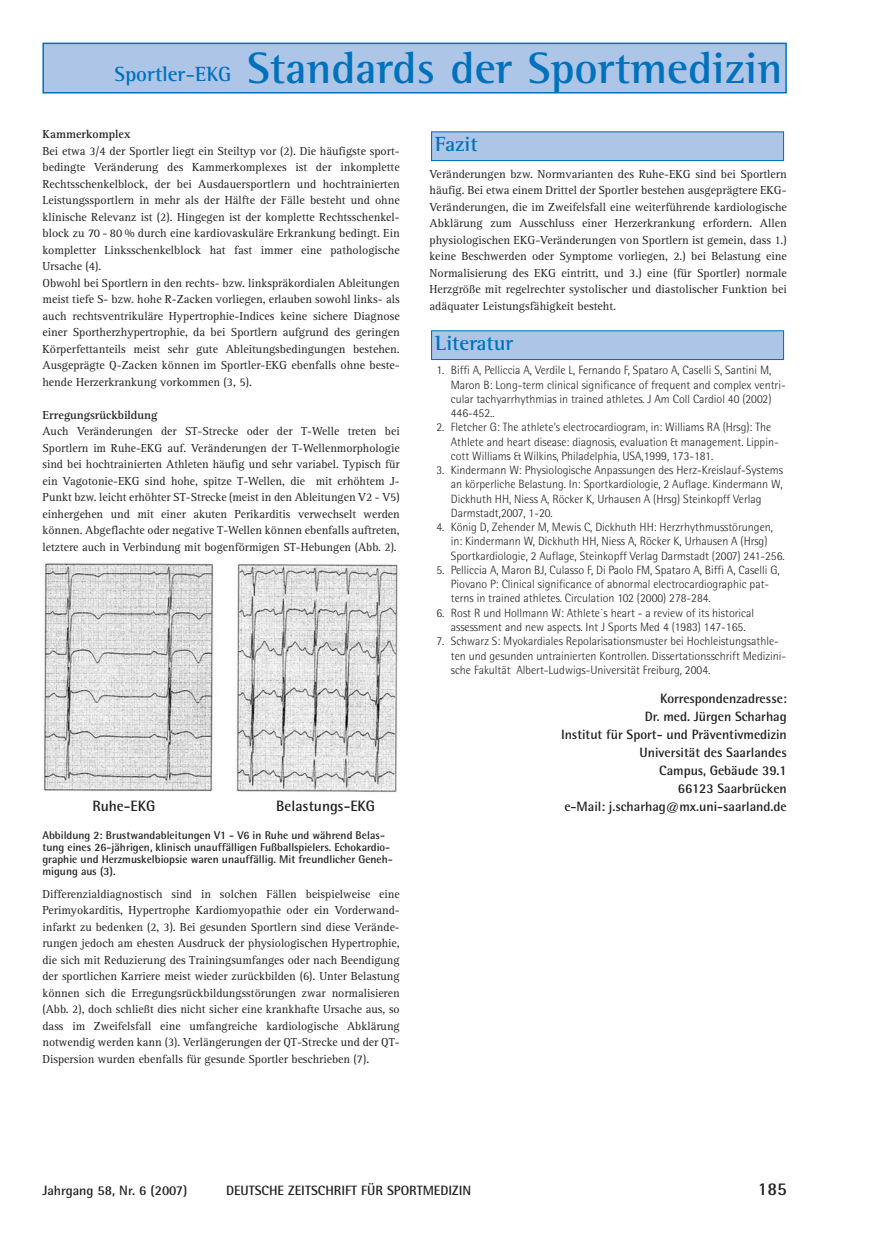
<style>
.page{position:relative;width:872px;height:1234px;background:#fff}
.page>*{position:absolute;margin:0;border:0;box-sizing:border-box;transform-origin:0 0}
.t1{font:700 45px "Rotis Semi Serif";color:#0071bc}
.t2{font:700 21px "Rotis Semi Serif";color:#0071bc}
.t3{font:700 18px "Rotis Semi Sans";color:#231f20}
.t4{font:700 15px "Rotis Semi Sans";color:#231f20}
.t5{font:700 13.5px/18px "Rotis Semi Sans";color:#231f20;text-align:right}
.t6{font:12px/16.5px "Rotis Serif";color:#231f20;text-align:justify}
.t7{font:300 12px/14.2px "Rotis Semi Sans";color:#231f20}
.t8{font:700 12px "Rotis Serif";color:#231f20}
.t9{font:700 11.25px/12px "Rotis Semi Sans";color:#231f20}
.s1{font-size:21px}
</style>
<div class="page">
<div style="left:43px;top:43px;width:743px;height:50px;background:#adc5e7"></div>
<div style="left:42px;top:43px;width:745px;height:50px;border:2px solid #0071bc"></div>
<div style="left:431px;top:331px;width:352px;height:28px;background:#adc5e7"></div>
<div style="left:431px;top:330px;width:353px;height:30px;border:1px solid #0071bc"></div>
<div style="left:431px;top:132px;width:352px;height:28px;background:#adc5e7"></div>
<div style="left:431px;top:131px;width:353px;height:30px;border:1px solid #0071bc"></div>
<img style="left:43px;top:562px;width:355px;height:230px">
<h1 class="t1" style="left:114px;top:52px;width:669px"><span class="s1">Sportler-EKG</span> Standards der Sportmedizin</h1>
<p class="t8" style="left:42px;top:130px;width:90px">Kammerkomplex</p>
<p class="t6" style="left:42px;top:143px;width:359px;text-align:left">Bei etwa 3/4 der Sportler liegt ein Steiltyp vor (2). Die häufigste sport&shy;bedingte Veränderung des Kammerkomplexes ist der inkomplette Rechtsschenkelblock, der bei Ausdauersportlern und hochtrainierten Leistungssportlern in mehr als der Hälfte der Fälle besteht und ohne klinische Relevanz ist (2). Hingegen ist der komplette Rechtsschenkel&shy;block zu 70 - 80 % durch eine kardiovaskuläre Erkrankung bedingt. Ein kompletter Linksschenkelblock hat fast immer eine pathologische Ursache (4).<br>Obwohl bei Sportlern in den rechts- bzw. linkspräkordialen Ableitungen meist tiefe S- bzw. hohe R-Zacken vorliegen, erlauben sowohl links- als auch rechtsventrikuläre Hypertrophie-Indices keine sichere Diagnose einer Sportherzhypertrophie, da bei Sportlern aufgrund des geringen Körperfettanteils meist sehr gute Ableitungsbedingungen bestehen.<br>Ausgeprägte Q-Zacken können im Sportler-EKG ebenfalls ohne beste&shy;hende Herzerkrankung vorkommen (3, 5).</p>
<p class="t8" style="left:42px;top:410px;width:116px">Erregungsrückbildung</p>
<p class="t6" style="left:42px;top:424px;width:359px">Auch Veränderungen der ST-Strecke oder der T-Welle treten bei Sportlern im Ruhe-EKG auf. Veränderungen der T-Wellenmorphologie sind bei hochtrainierten Athleten häufig und sehr variabel. Typisch für ein Vagotonie-EKG sind hohe, spitze T-Wellen, die mit erhöhtem J-Punkt bzw. leicht erhöhter ST-Strecke (meist in den Ableitungen V2 - V5) einhergehen und mit einer akuten Perikarditis verwechselt werden können. Abgeflachte oder negative T-Wellen können ebenfalls auftreten, letztere auch in Verbindung mit bogenförmigen ST-Hebungen (Abb. 2).</p>
<p class="t4" style="left:92px;top:800px;width:64px">Ruhe-EKG</p>
<p class="t4" style="left:276px;top:800px;width:100px">Belastungs-EKG</p>
<p class="t9" style="left:42px;top:829px;width:352px">Abbildung 2: Brustwandableitungen V1 - V6 in Ruhe und während Belas&shy;tung eines 26-jährigen, klinisch unauffälligen Fußballspielers. Echokardio&shy;graphie und Herzmuskelbiopsie waren unauffällig. Mit freundlicher Geneh&shy;migung aus (3).</p>
<p class="t6" style="left:42px;top:886px;width:359px">Differenzialdiagnostisch sind in solchen Fällen beispielweise eine Perimyokarditis, Hypertrophe Kardiomyopathie oder ein Vorderwand&shy;infarkt zu bedenken (2, 3). Bei gesunden Sportlern sind diese Verände&shy;rungen jedoch am ehesten Ausdruck der physiologischen Hypertrophie, die sich mit Reduzierung des Trainingsumfanges oder nach Beendigung der sportlichen Karriere meist wieder zurückbilden (6). Unter Belastung können sich die Erregungsrückbildungsstörungen zwar normalisieren (Abb. 2), doch schließt dies nicht sicher eine krankhafte Ursache aus, so dass im Zweifelsfall eine umfangreiche kardiologische Abklärung notwendig werden kann (3). Verlängerungen der QT-Strecke und der QT-Dispersion wurden ebenfalls für gesunde Sportler beschrieben (7).</p>
<h2 class="t2" style="left:435px;top:137px;width:44px">Fazit</h2>
<p class="t6" style="left:429px;top:166px;width:359px">Veränderungen bzw. Normvarianten des Ruhe-EKG sind bei Sportlern häufig. Bei etwa einem Drittel der Sportler bestehen ausgeprägtere EKG-Veränderungen, die im Zweifelsfall eine weiterführende kardiologische Abklärung zum Ausschluss einer Herzerkrankung erfordern. Allen physiologischen EKG-Veränderungen von Sportlern ist gemein, dass 1.) keine Beschwerden oder Symptome vorliegen, 2.) bei Belastung eine Normalisierung des EKG eintritt, und 3.) eine (für Sportler) normale Herzgröße mit regelrechter systolischer und diastolischer Funktion bei adäquater Leistungsfähigkeit besteht.</p>
<h2 class="t2" style="left:435px;top:335px;width:80px">Literatur</h2>
<p class="t7" style="left:451px;top:364px;width:336px;text-indent:-14px">1. Biffi A, Pelliccia A, Verdile L, Fernando F, Spataro A, Caselli S, Santini M, Maron B: Long-term clinical significance of frequent and complex ventri&shy;cular tachyarrhythmias in trained athletes. J Am Coll Cardiol 40 (2002)<br>446-452..</p>
<p class="t7" style="left:451px;top:421px;width:329px;text-indent:-14px">2. Fletcher G: The athlete's electrocardiogram, in: Williams RA (Hrsg): The<br>Athlete and heart disease: diagnosis, evaluation &amp; management. Lippin&shy;cott Williams &amp; Wilkins, Philadelphia, USA,1999, 173-181.</p>
<p class="t7" style="left:451px;top:464px;width:334px;text-indent:-14px">3. Kindermann W: Physiologische Anpassungen des Herz-Kreislauf-Systems an körperliche Belastung. In: Sportkardiologie, 2 Auflage. Kindermann W, Dickhuth HH, Niess A, Röcker K, Urhausen A (Hrsg) Steinkopff Verlag Darmstadt,2007, 1-20.</p>
<p class="t7" style="left:451px;top:521px;width:335px;text-indent:-14px">4. König D, Zehender M, Mewis C, Dickhuth HH: Herzrhythmusstörungen, in: Kindermann W, Dickhuth HH, Niess A, Röcker K, Urhausen A (Hrsg)<br>Sportkardiologie, 2 Auflage, Steinkopff Verlag Darmstadt (2007) 241-256.</p>
<p class="t7" style="left:451px;top:564px;width:330px;text-indent:-14px">5. Pelliccia A, Maron BJ, Culasso F, Di Paolo FM, Spataro A, Biffi A, Caselli G,<br>Piovano P: Clinical significance of abnormal electrocardiographic pat&shy;terns in trained athletes. Circulation 102 (2000) 278-284.</p>
<p class="t7" style="left:436px;top:606px;width:319px;text-align:center">6. Rost R und Hollmann W: Athlete`s heart - a review of its historical assessment and new aspects. Int J Sports Med 4 (1983) 147-165.</p>
<p class="t7" style="left:451px;top:635px;width:337px;text-indent:-14px">7. Schwarz S: Myokardiales Repolarisationsmuster bei Hochleistungsathle&shy;ten und gesunden untrainierten Kontrollen. Dissertationsschrift Medizini&shy;sche Fakultät Albert-Ludwigs-Universität Freiburg, 2004.</p>
<p class="t5" style="left:561px;top:690px;width:227px">Korrespondenzadresse:<br>Dr. med. Jürgen Scharhag<br>Institut für Sport- und Präventivmedizin<br>Universität des Saarlandes<br>Campus, Gebäude 39.1<br>66123 Saarbrücken<br>e-Mail: j.scharhag@mx.uni-saarland.de</p>
<p class="t5" style="left:42px;top:1182px;width:146px">Jahrgang 58, Nr. 6 (2007)</p>
<p class="t5" style="left:226px;top:1182px;width:247px">DEUTSCHE ZEITSCHRIFT FÜR SPORTMEDIZIN</p>
<h3 class="t3" style="left:758px;top:1182px;width:30px">185</h3>
</div>
